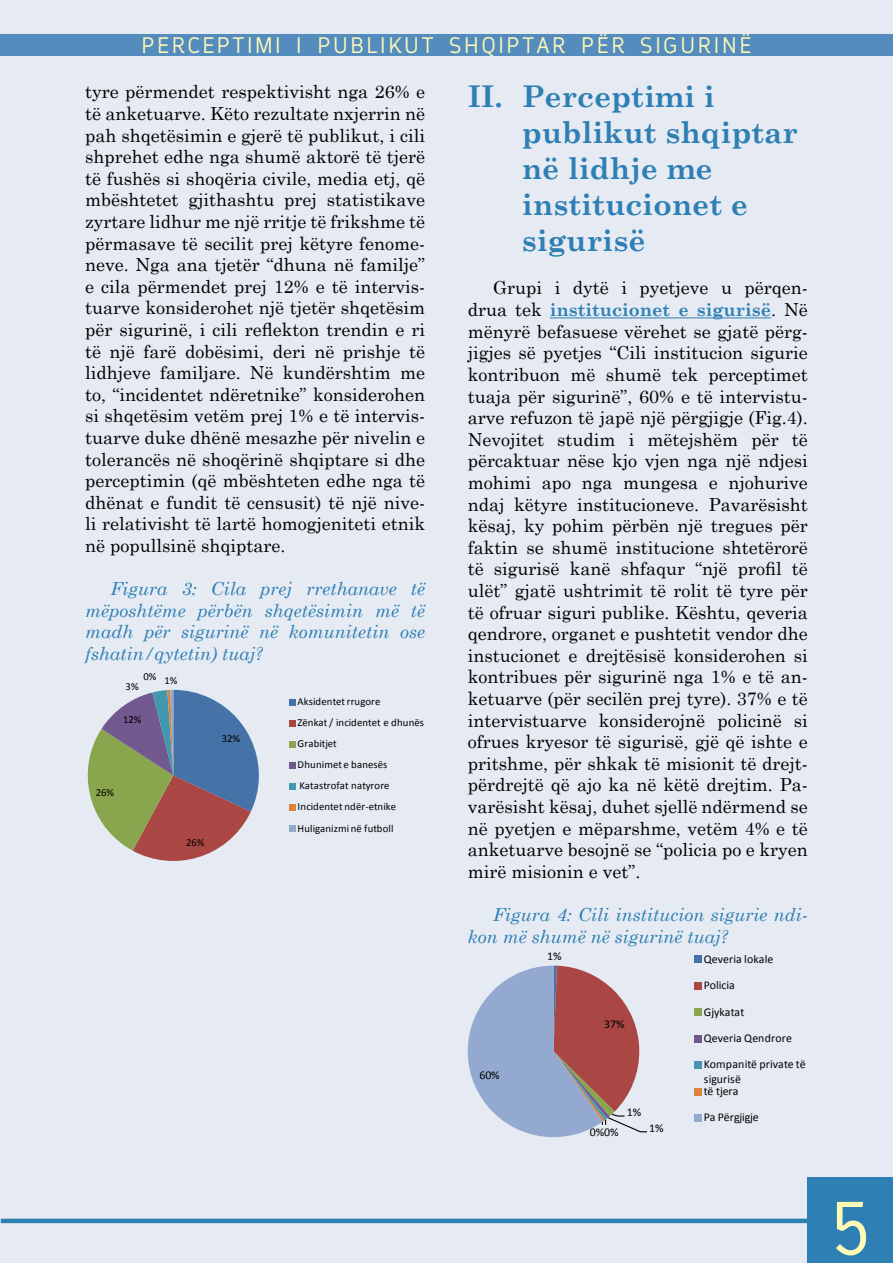
<style>
.page{position:relative;width:893px;height:1263px;background:#fff}
.page>*{position:absolute;margin:0;border:0;box-sizing:border-box;transform-origin:0 0}
.t1{font:72px "Oceania Display";color:#fff9b6}
.t2{font:700 30px/36px "Century Schoolbook";color:#2e7fb4}
.t3{font:21px "Oceania Display";letter-spacing:.1em;color:#fff9b8}
.t4{font:18px/21.6px "Century Schoolbook";color:#000;text-align:justify}
.t5{font:italic 18px/21.6px "Century Schoolbook";color:#2e7fb4;text-align:justify}
.t6{font:11.85px/14.5px "Calibri";color:#000}
.t7{font:10.8px/21.1px "Calibri";letter-spacing:.01em;color:#000}
.t8{font:10.65px/21.1px "Calibri";letter-spacing:.015em;color:#000}
.s1{font-weight:700;color:#2e7fb4}
</style>
<div class="page">
<div style="left:0;top:0;width:893px;height:1262px;background:#e6ebf3"></div>
<hr style="left:1px;top:1219px;width:808px;height:4px;background:#2e7fb4">
<div style="left:808px;top:1178px;width:85px;height:85px;background:#2e7fb4"></div>
<div style="left:0;top:34px;width:893px;height:21px;background:#548dbd"></div>
<svg style="left:87px;top:690px;width:172px;height:171px"></svg>
<svg style="left:289px;top:699px;width:6px;height:6px"></svg>
<svg style="left:289px;top:720px;width:6px;height:6px"></svg>
<div style="left:289px;top:741px;width:6px;height:7px;background:#89a54e"></div>
<div style="left:289px;top:762px;width:6px;height:7px;background:#71588f"></div>
<div style="left:289px;top:783px;width:6px;height:7px;background:#4198af"></div>
<div style="left:289px;top:804px;width:6px;height:7px;background:#db843d"></div>
<div style="left:289px;top:825px;width:6px;height:7px;background:#93a9cf"></div>
<hr style="left:550px;top:317px;width:221px;height:1px;background:#2e7fb4">
<svg style="left:468px;top:965px;width:180px;height:172px"></svg>
<div style="left:694px;top:956px;width:7px;height:7px;background:#4572a7"></div>
<div style="left:694px;top:982px;width:7px;height:7px;background:#aa4643"></div>
<div style="left:694px;top:1009px;width:7px;height:7px;background:#89a54e"></div>
<div style="left:694px;top:1035px;width:7px;height:7px;background:#71588f"></div>
<div style="left:694px;top:1061px;width:7px;height:8px;background:#4198af"></div>
<div style="left:694px;top:1088px;width:7px;height:7px;background:#db843d"></div>
<div style="left:694px;top:1114px;width:7px;height:7px;background:#93a9cf"></div>
<p class="t3" style="left:141px;top:33px;width:612px">PERCEPTIMI I PUBLIKUT SHQIPTAR PËR SIGURINË</p>
<p class="t4" style="left:85px;top:80px;width:342px">tyre përmendet respektivisht nga 26% e të anketuarve. Këto rezultate nxjerrin në pah shqetësimin e gjerë të publikut, i cili shprehet edhe nga shumë aktorë të tjerë të fushës si shoqëria civile, media etj, që mbështetet gjithashtu prej statistikave zyrtare lidhur me një rritje të frikshme të përmasave të secilit prej këtyre fenome&shy;neve. Nga ana tjetër “dhuna në familje” e cila përmendet prej 12% e të intervis&shy;tuarve konsiderohet një tjetër shqetësim për sigurinë, i cili reflekton trendin e ri të një farë dobësimi, deri në prishje të lidhjeve familjare. Në kundërshtim me to, “incidentet ndëretnike” konsiderohen si shqetësim vetëm prej 1% e të intervis&shy;tuarve duke dhënë mesazhe për nivelin e tolerancës në shoqërinë shqiptare si dhe perceptimin (që mbështeten edhe nga të dhënat e fundit të censusit) të një nive&shy;li relativisht të lartë homogjeniteti etnik në popullsinë shqiptare.</p>
<p class="t5" style="left:85px;top:577px;width:342px;text-indent:26px">Figura 3: Cila prej rrethanave të mëposhtëme përbën shqetësimin më të madh për sigurinë në komunitetin ose fshatin/qytetin) tuaj?</p>
<h2 class="t2" style="left:522px;top:77px;width:278px;text-indent:-54px">II. Perceptimi i publikut shqiptar në lidhje me institucionet e sigurisë</h2>
<p class="t4" style="left:468px;top:276px;width:342px;text-indent:26px">Grupi i dytë i pyetjeve u përqen&shy;drua tek <span class="s1">institucionet e sigurisë</span>. Në mënyrë befasuese vërehet se gjatë përg&shy;jigjes së pyetjes “Cili institucion sigurie kontribuon më shumë tek perceptimet tuaja për sigurinë”, 60% e të intervistu&shy;arve refuzon të japë një përgjigje (Fig.4).<br>Nevojitet studim i mëtejshëm për të përcaktuar nëse kjo vjen nga një ndjesi mohimi apo nga mungesa e njohurive ndaj këtyre institucioneve. Pavarësisht kësaj, ky pohim përbën një tregues për faktin se shumë institucione shtetërorë të sigurisë kanë shfaqur “një profil të ulët” gjatë ushtrimit të rolit të tyre për të ofruar siguri publike. Kështu, qeveria qendrore, organet e pushtetit vendor dhe instucionet e drejtësisë konsiderohen si kontribues për sigurinë nga 1% e të an&shy;ketuarve (për secilën prej tyre). 37% e të intervistuarve konsiderojnë policinë si ofrues kryesor të sigurisë, gjë që ishte e pritshme, për shkak të misionit të drejt&shy;përdrejtë që ajo ka në këtë drejtim. Pa&shy;varësisht kësaj, duhet sjellë ndërmend se në pyetjen e mëparshme, vetëm 4% e të anketuarve besojnë se “policia po e kryen mirë misionin e vet”.</p>
<p class="t5" style="left:468px;top:903px;width:342px;text-indent:26px">Figura 4: Cili institucion sigurie ndi&shy;kon më shumë në sigurinë tuaj?</p>
<p class="t6" style="left:547px;top:948px;width:16px">1%</p>
<p class="t8" style="left:143px;top:668px;width:36px">0% 1%</p>
<p class="t8" style="left:126px;top:676px;width:15px">3%</p>
<p class="t7" style="left:298px;top:691px;width:128px">Aksidentet rrugore<br>Zënkat / incidentet e dhunës</p>
<p class="t8" style="left:298px;top:733px;width:100px">Grabitjet<br>Dhunimet e banesës<br>Katastrofat natyrore<br>Incidentet ndër-etnike<br>Huliganizmi në futboll</p>
<p class="t8" style="left:123px;top:709px;width:20px">12%</p>
<p class="t8" style="left:222px;top:728px;width:20px">32%</p>
<p class="t8" style="left:96px;top:782px;width:20px">26%</p>
<p class="t8" style="left:186px;top:832px;width:20px">26%</p>
<p class="t6" style="left:704px;top:952px;width:71px">Qeveria lokale</p>
<p class="t6" style="left:704px;top:978px;width:33px">Policia</p>
<p class="t6" style="left:704px;top:1004px;width:42px">Gjykatat</p>
<p class="t6" style="left:704px;top:1031px;width:90px">Qeveria Qendrore</p>
<p class="t6" style="left:704px;top:1057px;width:103px">Kompanitë private të sigurisë</p>
<p class="t6" style="left:704px;top:1084px;width:36px">të tjera</p>
<p class="t6" style="left:704px;top:1110px;width:56px">Pa Përgjigje</p>
<p class="t6" style="left:604px;top:1017px;width:22px">37%</p>
<p class="t6" style="left:479px;top:1068px;width:22px">60%</p>
<p class="t6" style="left:627px;top:1105px;width:16px">1%</p>
<p class="t6" style="left:649px;top:1121px;width:16px">1%</p>
<p class="t6" style="left:590px;top:1125px;width:30px">0%0%</p>
<h1 class="t1" style="left:830px;top:1181px;width:42px">5</h1>
</div>
